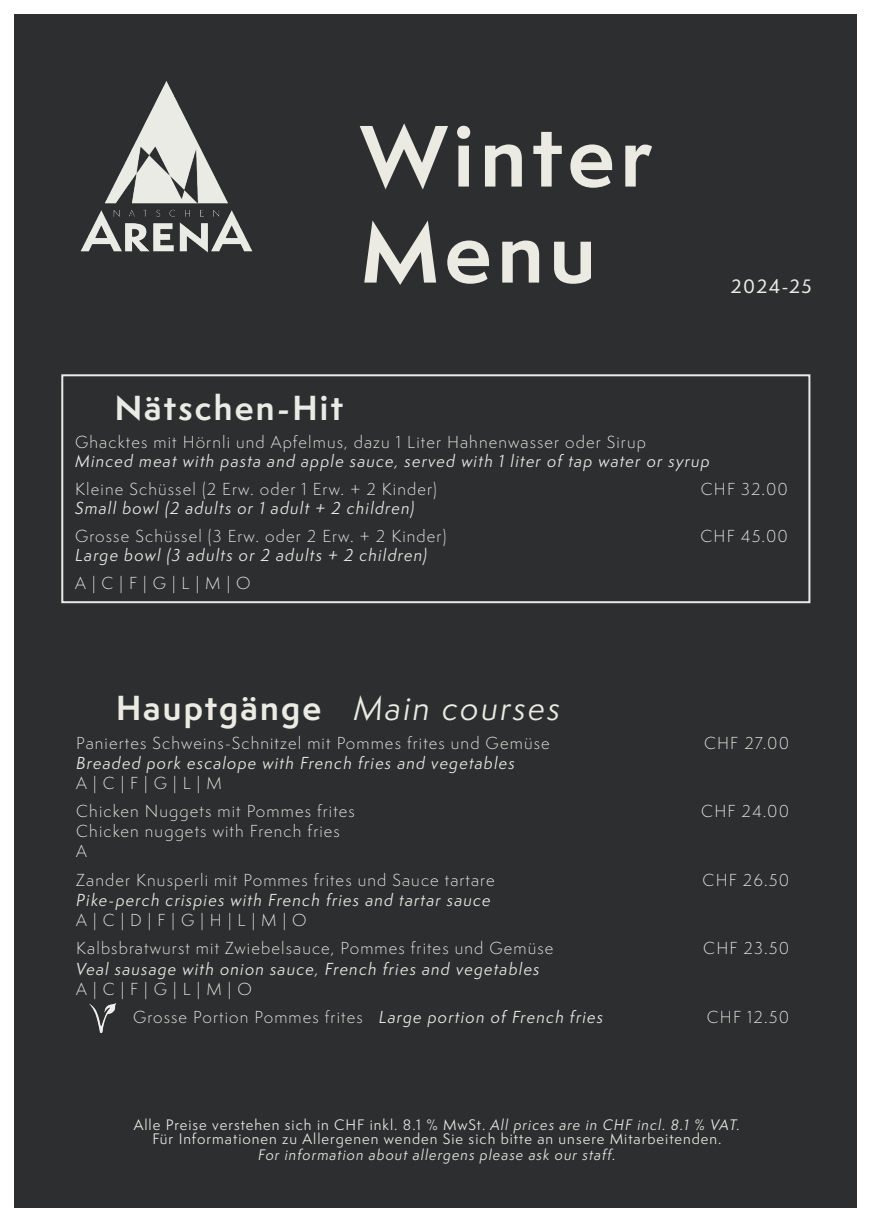
<style>
.page{position:relative;width:874px;height:1225px;background:#fff}
.page>*{position:absolute;margin:0;border:0;box-sizing:border-box;transform-origin:0 0}
.paragraph{font:700 80px/96px "Semplicita Pro";letter-spacing:.07em;color:#ebeae3}
.paragraph-2{font:italic 32px "Semplicita Pro";letter-spacing:.07em;color:#ebeae3}
.paragraph-3{font:700 32px "Semplicita Pro";letter-spacing:.07em;color:#eaebe5}
.paragraph-4{font:500 18px "Semplicita Pro";letter-spacing:.07em;color:#ebeae3}
.paragraph-5{font:300 16px/20px "Semplicita Pro";letter-spacing:.07em;color:#ebeae3}
.paragraph-6{font:italic 16px/19.2px "Semplicita Pro";letter-spacing:.07em;color:#eaebe5}
.paragraph-7{font:italic 16px/20px "Semplicita Pro";letter-spacing:.07em;color:#ebeae3}
.paragraph-8{font:300 16px "Semplicita Pro";letter-spacing:.07em;color:#eaebe5}
.paragraph-9{font:14px/14px "Semplicita Pro";letter-spacing:.07em;color:#ebeae3;text-align:center}
.paragraph-10{font:italic 14px "Semplicita Pro";letter-spacing:.07em;color:#ebeae3}
.s1{font-weight:300;font-style:normal}
.s2{font-weight:700;font-style:normal}
.s3{font-weight:400;font-style:italic}
.s4{font-style:italic}
</style>
<div class="page">
<div style="left:15px;top:14px;width:841px;height:1194px;background:#2c2e30"></div>
<img style="left:80px;top:81px;width:173px;height:172px">
<img style="left:89px;top:1004px;width:27px;height:28px">
<div style="left:61px;top:374px;width:749px;height:229px;border:2px solid #eaebe5"></div>
<p class="paragraph" style="left:360px;top:107px;width:293px">Winter<br>Menu</p>
<p class="paragraph-4" style="left:730px;top:273px;width:82px">2024-25</p>
<p class="paragraph-3" style="left:115px;top:384px;width:229px">Nätschen-Hit</p>
<p class="paragraph-6" style="left:75px;top:432px;width:636px"><span class="s1">Ghacktes mit Hörnli und Apfelmus, dazu 1 Liter Hahnenwasser oder Sirup<br></span>Minced meat with pasta and apple sauce, served with 1 liter of tap water or syrup</p>
<p class="paragraph-8" style="left:75px;top:478px;width:363px">Kleine Schüssel (2 Erw. oder 1 Erw. + 2 Kinder)</p>
<p class="paragraph-8" style="left:700px;top:478px;width:88px">CHF 32.00</p>
<p class="paragraph-6" style="left:75px;top:498px;width:341px">Small bowl (2 adults or 1 adult + 2 children)</p>
<p class="paragraph-8" style="left:75px;top:525px;width:372px">Grosse Schüssel (3 Erw. oder 2 Erw. + 2 Kinder)</p>
<p class="paragraph-8" style="left:700px;top:525px;width:89px">CHF 45.00</p>
<p class="paragraph-6" style="left:75px;top:545px;width:353px">Large bowl (3 adults or 2 adults + 2 children)</p>
<p class="paragraph-8" style="left:75px;top:572px;width:177px">A | C | F | G | L | M | O</p>
<p class="paragraph-2" style="left:116px;top:686px;width:445px"><span class="s2">Hauptgänge</span> Main courses</p>
<p class="paragraph-5" style="left:76px;top:733px;width:474px">Paniertes Schweins-Schnitzel mit Pommes frites und Gemüse</p>
<p class="paragraph-5" style="left:703px;top:733px;width:86px">CHF 27.00</p>
<p class="paragraph-7" style="left:76px;top:752px;width:440px">Breaded pork escalope with French fries and vegetables<br><span class="s1">A | C | F | G | L | M</span></p>
<p class="paragraph-5" style="left:76px;top:801px;width:280px">Chicken Nuggets mit Pommes frites</p>
<p class="paragraph-5" style="left:701px;top:801px;width:89px">CHF 24.00</p>
<p class="paragraph-5" style="left:76px;top:821px;width:265px">Chicken nuggets with French fries<br>A</p>
<p class="paragraph-5" style="left:76px;top:870px;width:419px">Zander Knusperli mit Pommes frites und Sauce tartare</p>
<p class="paragraph-5" style="left:702px;top:870px;width:88px">CHF 26.50</p>
<p class="paragraph-7" style="left:76px;top:889px;width:415px">Pike-perch crispies with French fries and tartar sauce<br><span class="s1">A | C | D | F | G | H | L | M | O</span></p>
<p class="paragraph-5" style="left:76px;top:938px;width:478px">Kalbsbratwurst mit Zwiebelsauce, Pommes frites und Gemüse</p>
<p class="paragraph-5" style="left:703px;top:938px;width:87px">CHF 23.50</p>
<p class="paragraph-7" style="left:76px;top:958px;width:464px">Veal sausage with onion sauce, French fries and vegetables<br><span class="s1">A | C | F | G | L | M | O</span></p>
<p class="paragraph-5" style="left:133px;top:1007px;width:471px">Grosse Portion Pommes frites <span class="s3">Large portion of French fries</span></p>
<p class="paragraph-5" style="left:706px;top:1007px;width:84px">CHF 12.50</p>
<p class="paragraph-9" style="left:134px;top:1117px;width:607px">Alle Preise verstehen sich in CHF inkl. 8.1 % MwSt. <span class="s4">All prices are in CHF incl. 8.1 % VAT.<br></span>Für Informationen zu Allergenen wenden Sie sich bitte an unsere Mitarbeitenden.</p>
<p class="paragraph-10" style="left:258px;top:1145px;width:359px">For information about allergens please ask our staff.</p>
</div>
